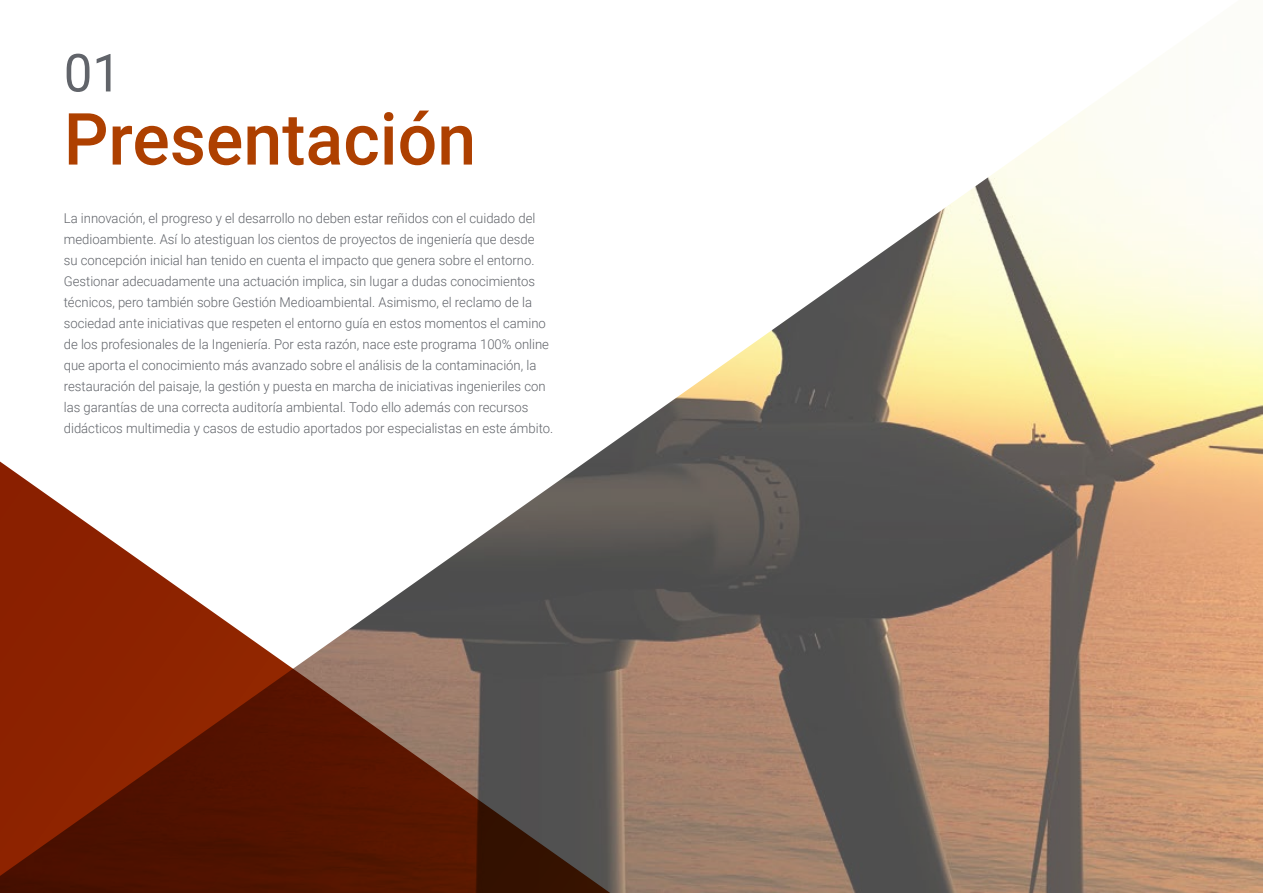
<style>
.page{position:relative;width:1263px;height:893px;background:#fff}
.page>*{position:absolute;margin:0;border:0;box-sizing:border-box;transform-origin:0 0}
.t1{font:500 72px "Roboto";color:#ae4000}
.t2{font:52.5px "Roboto";color:#61646a}
.t3{font:300 13.5px/21px "Roboto";color:#61646a}
</style>
<div class="page">
<img style="left:608px;top:77px;width:655px;height:816px">
<svg style="left:0;top:446px;width:640px;height:447px"></svg>
<h2 class="t2" style="left:64px;top:36px;width:59px">01</h2>
<h1 class="t1" style="left:64px;top:89px;width:414px">Presentación</h1>
<p class="t3" style="left:64px;top:207px;width:491px">La innovación, el progreso y el desarrollo no deben estar reñidos con el cuidado del medioambiente. Así lo atestiguan los cientos de proyectos de ingeniería que desde<br>su concepción inicial han tenido en cuenta el impacto que genera sobre el entorno.<br>Gestionar adecuadamente una actuación implica, sin lugar a dudas conocimientos técnicos, pero también sobre Gestión Medioambiental. Asimismo, el reclamo de la sociedad ante iniciativas que respeten el entorno guía en estos momentos el camino de los profesionales de la Ingeniería. Por esta razón, nace este programa 100% online que aporta el conocimiento más avanzado sobre el análisis de la contaminación, la restauración del paisaje, la gestión y puesta en marcha de iniciativas ingenieriles con las garantías de una correcta auditoría ambiental. Todo ello además con recursos didácticos multimedia y casos de estudio aportados por especialistas en este ámbito.</p>
</div>
